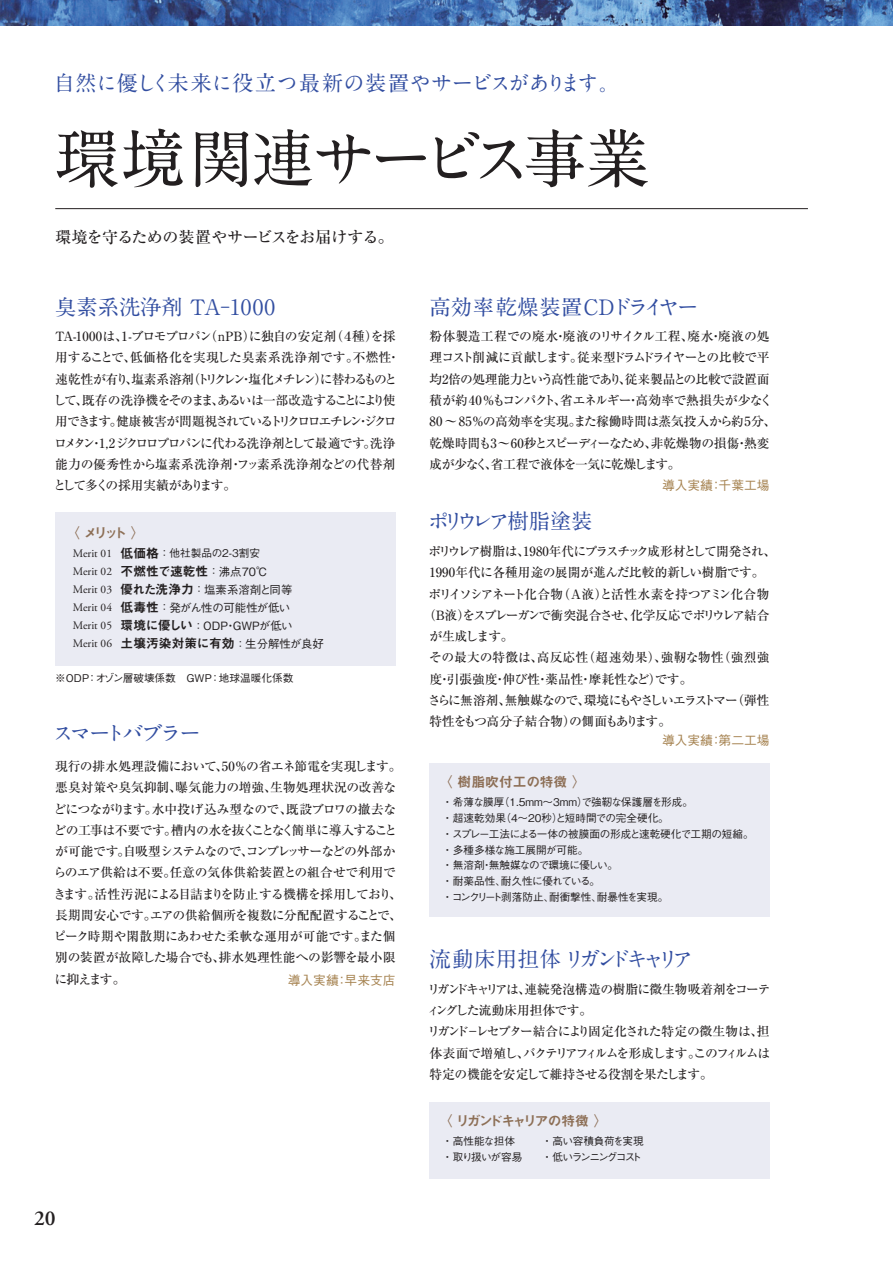
<style>
.page{position:relative;width:893px;height:1263px;background:#fff}
.page>*{position:absolute;margin:0;border:0;box-sizing:border-box;transform-origin:0 0}
.t1{font:700 63.75px "A1 Mincho Std";letter-spacing:-.06em;color:#231f20}
.t2{font:700 21.3px "A1 Mincho Std";letter-spacing:-.02em;color:#324ea1}
.t3{font:700 21.3px "A1 Mincho Std";color:#324ea1}
.t4{font:700 21.3px "A1 Mincho Std";letter-spacing:-.205em;color:#324ea1}
.t5{font:700 21.3px "A1 Mincho Std";letter-spacing:-.155em;color:#324ea1}
.t6{font:700 21.3px "A1 Mincho Std";letter-spacing:-.135em;color:#324ea1}
.t7{font:600 21.3px "Adobe Garamond Pro";color:#231f20}
.t8{font:500 15.9px "Ryumin Pro";letter-spacing:-.025em;color:#231f20}
.t9{font:13.8px "Midashi Go Pr 6 N MB31";letter-spacing:-.135em;color:#8d6f56}
.t10{font:13.8px "Midashi Go Pr 6 N MB31";color:#8d6f56}
.t11{font:13.8px "Midashi Go Pr 6 N MB31";letter-spacing:-.065em;color:#8d6f56}
.t12{font:500 12.75px/21.3px "Ryumin Pro";letter-spacing:-.045em;color:#231f20}
.t13{font:500 12.75px/21.3px "Ryumin Pro";letter-spacing:-.065em;color:#231f20}
.t14{font:500 12.75px/21.3px "Ryumin Pro";letter-spacing:-.095em;color:#231f20}
.t15{font:500 12.75px "Ryumin Pro";letter-spacing:-.085em;color:#231f20}
.t16{font:500 12.75px "Ryumin Pro";letter-spacing:-.12em;color:#231f20}
.t17{font:500 12.75px "Ryumin Pro";letter-spacing:-.11em;color:#231f20}
.t18{font:500 12.75px "Ryumin Pro";letter-spacing:-.01em;color:#231f20}
.t19{font:500 12.75px "Ryumin Pro";letter-spacing:.02em;color:#231f20}
.t20{font:500 12.75px "Gothic BBB Pr 6 N";color:#a68351}
.t21{font:500 12.75px "Ryumin Pro";color:#231f20}
.t22{font:12.75px "Midashi Go Pr 6 N MB31";color:#231f20}
.t23{font:500 11.4px/18px "Gothic BBB Pr 6 N";letter-spacing:-.015em;color:#231f20}
.t24{font:11.4px "Adobe Garamond Pro";color:#231f20}
.t25{font:500 10.65px/15.9px "Gothic BBB Pr 6 N";letter-spacing:-.015em;color:#231f20}
.t26{font:500 10.65px/15.9px "Gothic BBB Pr 6 N";letter-spacing:-.12em;color:#231f20}
.t27{font:500 10.65px/15.9px "Gothic BBB Pr 6 N";letter-spacing:-.06em;color:#231f20}
.s1{font-family:"Gothic BBB Pr 6 N";font-weight:500}
.s2{font-family:"Adobe Garamond Pro";font-weight:400;font-size:11.4px}
.s3{font-family:"Midashi Go Pr 6 N MB31";font-weight:400;font-size:12.75px}
.s4{font-family:"Midashi Go Pr 6 N MB31";font-size:12.75px}
.s5{font-family:"Gothic BBB Pr 6 N";font-weight:500;font-size:10.65px}
.s6{font-family:"Adobe Garamond Pro";font-weight:400}
.s7{font-size:10.65px}
.s8{font-family:"Adobe Garamond Pro";font-size:11.4px}
.s9{font-family:"Gothic BBB Pr 6 N";font-weight:500;font-size:11.4px}
</style>
<div class="page">
<div style="left:429px;top:763px;width:341px;height:153px;background:#eaebf3"></div>
<div style="left:429px;top:1102px;width:341px;height:77px;background:#eaebf3"></div>
<div style="left:55px;top:513px;width:340px;height:153px;background:#eaebf3"></div>
<img style="left:0;top:0;width:893px;height:26px">
<hr style="left:55px;top:208px;width:753px;height:1px;background:#231f20">
<h2 class="t2" style="left:54px;top:66px;width:568px">自然に優しく未来に役立つ最新の装置やサービスがあります。</h2>
<h1 class="t1" style="left:55px;top:107px;width:595px">環境関連サービス事業</h1>
<p class="t8" style="left:55px;top:225px;width:340px">環境を守るための装置やサービスをお届けする。</p>
<h2 class="t3" style="left:55px;top:289px;width:221px">臭素系洗浄剤 TA−1000</h2>
<p class="t13" style="left:53px;top:325px;width:348px">TA-1000は、1-ブロモプロパン（ｎPB）に独自の安定剤（４種）を採用することで、低価格化を実現した臭素系洗浄剤です。不燃性・速乾性が有り、塩素系溶剤（トリクレン・塩化メチレン）に替わるものとして、既存の洗浄機をそのまま、あるいは一部改造することにより使用できます。健康被害が問題視されているトリクロロエチレン・ジクロロメタン・1 ,2ジクロロプロパンに代わる洗浄剤として最適です。洗浄能力の優秀性から塩素系洗浄剤・フッ素系洗浄剤などの代替剤として多くの採用実績があります。</p>
<p class="t11" style="left:66px;top:521px;width:81px"><span class="s1">〈</span> メリット <span class="s1">〉</span></p>
<p class="t25" style="left:73px;top:545px;width:189px"><span class="s2">Merit 01</span> <span class="s3">低価格</span> ：他社製品の2-3割安</p>
<p class="t24" style="left:73px;top:565px;width:196px">Merit 02 <span class="s4">不燃性で速乾性</span> <span class="s5">：</span><span class="s1">沸点70℃</span></p>
<p class="t23" style="left:73px;top:580px;width:221px"><span class="s6">Merit 03</span> <span class="s3">優れた洗浄力</span> <span class="s7">：</span>塩素系溶剤と同等<br><span class="s6">Merit 04</span> <span class="s3">低毒性</span> <span class="s7">：</span>発がん性の可能性が低い<br><span class="s6">Merit 05</span> <span class="s3">環境に優しい</span> <span class="s7">：</span>ODP・GWPが低い</p>
<p class="t22" style="left:73px;top:633px;width:252px"><span class="s8">Merit 06</span> 土壌汚染対策に有効 <span class="s5">：</span><span class="s9">生分解性が良好</span></p>
<p class="t25" style="left:55px;top:669px;width:240px">※ODP：オゾン層破壊係数　GWP：地球温暖化係数</p>
<h2 class="t3" style="left:429px;top:289px;width:270px">高効率乾燥装置CDドライヤー</h2>
<p class="t12" style="left:429px;top:325px;width:348px">粉体製造工程での廃水・廃液のリサイクル工程、廃水・廃液の処理コスト削減に貢献します。従来型ドラムドライヤーとの比較で平均2倍の処理能力という高性能であり、従来製品との比較で設置面積が約40 %もコンパクト、省エネルギー・高効率で熱損失が少なく80～85%の高効率を実現。また稼働時間は蒸気投入から約5分、乾燥時間も3～60秒とスピーディーなため、非乾燥物の損傷・熱変成が少なく、省工程で液体を一気に乾燥します。</p>
<p class="t20" style="left:662px;top:475px;width:109px">導入実績：千葉工場</p>
<h2 class="t5" style="left:428px;top:504px;width:166px">ポリウレア樹脂塗装</h2>
<p class="t16" style="left:429px;top:541px;width:349px">ポリウレア樹脂は、1980年代にプラスチック成形材として開発され、</p>
<p class="t18" style="left:429px;top:562px;width:337px">1990年代に各種用途の展開が進んだ比較的新しい樹脂です。</p>
<p class="t15" style="left:429px;top:584px;width:342px">ポリイソシアネート化合物（A液）と活性水素を持つアミン化合物</p>
<p class="t17" style="left:423px;top:605px;width:348px">（B液）をスプレーガンで衝突混合させ、化学反応でポリウレア結合</p>
<p class="t12" style="left:429px;top:625px;width:86px">が生成します。</p>
<p class="t19" style="left:429px;top:647px;width:342px">その最大の特徴は、高反応性（超速効果）、強靭な物性（強烈強</p>
<p class="t21" style="left:429px;top:669px;width:264px">度・引張強度・伸び性・薬品性・摩耗性など）です。</p>
<p class="t15" style="left:428px;top:690px;width:343px">さらに無溶剤、無触媒なので、環境にもやさしいエラストマー（弾性</p>
<p class="t12" style="left:429px;top:710px;width:243px">特性をもつ高分子結合物）の側面もあります。</p>
<h2 class="t6" style="left:52px;top:716px;width:150px">スマートバブラー</h2>
<p class="t20" style="left:662px;top:730px;width:109px">導入実績：第二工場</p>
<p class="t12" style="left:53px;top:755px;width:350px">現行の排水処理設備において、50%の省エネ節電を実現します。悪臭対策や臭気抑制、曝気能力の増強、生物処理状況の改善などにつながります。水中投げ込み型なので、既設ブロワの撤去などの工事は不要です。槽内の水を抜くことなく簡単に導入することが可能です。自吸型システムなので、コンプレッサーなどの外部からのエア供給は不要。任意の気体供給装置との組合せで利用できます。活性汚泥による目詰まりを防止する機構を採用しており、長期間安心です。エアの供給個所を複数に分配配置することで、ピーク時期や閑散期にあわせた柔軟な運用が可能です。また個別の装置が故障した場合でも、排水処理性能への影響を最小限に抑えます。</p>
<p class="t20" style="left:288px;top:970px;width:109px">導入実績：早来支店</p>
<h2 class="t7" style="left:34px;top:1206px;width:23px">20</h2>
<p class="t10" style="left:439px;top:771px;width:149px"><span class="s1">〈</span> 樹脂吹付工の特徴 <span class="s1">〉</span></p>
<p class="t25" style="left:442px;top:793px;width:313px">・ 希薄な膜厚（1.5mm～３mm）で強靭な保護層を形成。<br>・ 超速乾効果（４～20秒）と短時間での完全硬化。<br>・ スプレー工法による一体の被膜面の形成と速乾硬化で工期の短縮。・ 多種多様な施工展開が可能。<br>・ 無溶剤・無触媒なので環境に優しい。<br>・ 耐薬品性、耐久性に優れている。<br>・ コンクリート剥落防止、耐衝撃性、耐暴性を実現。</p>
<h2 class="t4" style="left:429px;top:942px;width:265px">流動床用担体 リガンドキャリア</h2>
<p class="t14" style="left:427px;top:977px;width:345px">リガンドキャリアは、連続発泡構造の樹脂に微生物吸着剤をコーティングした流動床用担体です。<br>リガンド−レセプター結合により固定化された特定の微生物は、担体表面で増殖し、バクテリアフィルムを形成します。このフィルムは特定の機能を安定して維持させる役割を果たします。</p>
<p class="t9" style="left:439px;top:1110px;width:171px"><span class="s1">〈</span> リガンドキャリアの特徴 <span class="s1">〉</span></p>
<p class="t27" style="left:442px;top:1132px;width:82px">・ 高性能な担体・ 取り扱いが容易</p>
<p class="t26" style="left:542px;top:1132px;width:104px">・ 高い容積負荷を実現・ 低いランニングコスト</p>
</div>
